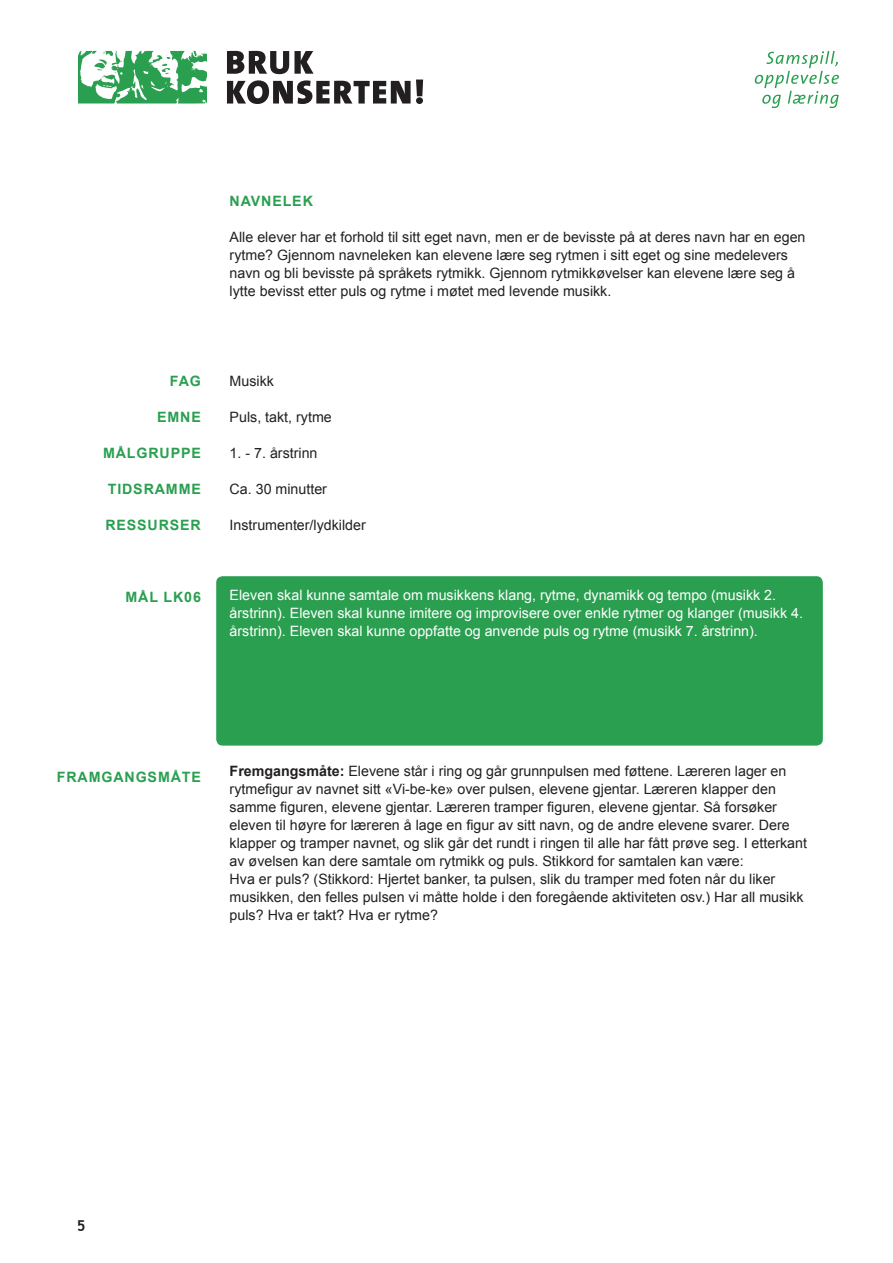
<style>
.page{position:relative;width:893px;height:1263px;background:#fff}
.page>*{position:absolute;margin:0;border:0;box-sizing:border-box;transform-origin:0 0}
.t1{font:700 15px "Trebuchet MS";color:#231f20}
.t2{font:14.25px/18px "Arial";color:#231f20}
.t3{font:14.25px/18px "Arial";color:#fff}
.t4{font:700 14.25px "Arial";letter-spacing:.06em;color:#2a9f50}
.s1{font-weight:700}
</style>
<div class="page">
<svg style="left:78px;top:50px;width:345px;height:54px"></svg>
<svg style="left:755px;top:51px;width:84px;height:57px"></svg>
<div style="left:216px;top:576px;width:607px;height:170px;background:#2a9f50;border-radius:6px"></div>
<p class="t4" style="left:230px;top:191px;width:43px">Navnelek</p>
<p class="t2" style="left:230px;top:228px;width:577px">Alle elever har et forhold til sitt eget navn, men er de bevisste på at deres navn har en egen rytme? Gjennom navneleken kan elevene lære seg rytmen i sitt eget og sine medelevers navn og bli bevisste på språkets rytmikk. Gjennom rytmikkøvelser kan elevene lære seg å lytte bevisst etter puls og rytme i møtet med levende musikk.</p>
<p class="t4" style="left:170px;top:371px;width:31px">FAG</p>
<p class="t4" style="left:157px;top:407px;width:45px">EMNE</p>
<p class="t4" style="left:103px;top:443px;width:12px">Mål</p>
<p class="t4" style="left:136px;top:443px;width:34px">gruppe</p>
<p class="t4" style="left:108px;top:479px;width:95px">TIDSRAMM E</p>
<p class="t4" style="left:105px;top:515px;width:96px">RESSURSER</p>
<p class="t4" style="left:126px;top:587px;width:77px">MÅL LK06</p>
<p class="t2" style="left:230px;top:372px;width:46px">Musikk</p>
<p class="t2" style="left:230px;top:408px;width:104px">Puls, takt, rytme</p>
<p class="t2" style="left:230px;top:444px;width:89px">1. - 7. årstrinn</p>
<p class="t2" style="left:230px;top:480px;width:99px">Ca. 30 minutter</p>
<p class="t2" style="left:230px;top:516px;width:138px">Instrumenter/lydkilder</p>
<p class="t3" style="left:230px;top:586px;width:575px">Eleven skal kunne samtale om musikkens klang, rytme, dynamikk og tempo (musikk 2. årstrinn). Eleven skal kunne imitere og improvisere over enkle rytmer og klanger (musikk 4. årstrinn). Eleven skal kunne oppfatte og anvende puls og rytme (musikk 7. årstrinn).</p>
<p class="t4" style="left:57px;top:767px;width:146px">FRAMGANGSMÅTE</p>
<p class="t2" style="left:230px;top:762px;width:579px"><span class="s1">Fremgangsmåte:</span> Elevene står i ring og går grunnpulsen med føttene. Læreren lager en rytmefigur av navnet sitt «Vi-be-ke» over pulsen, elevene gjentar. Læreren klapper den samme figuren, elevene gjentar. Læreren tramper figuren, elevene gjentar. Så forsøker eleven til høyre for læreren å lage en figur av sitt navn, og de andre elevene svarer. Dere klapper og tramper navnet, og slik går det rundt i ringen til alle har fått prøve seg. I etterkant av øvelsen kan dere samtale om rytmikk og puls. Stikkord for samtalen kan være:<br>Hva er puls? (Stikkord: Hjertet banker, ta pulsen, slik du tramper med foten når du liker musikken, den felles pulsen vi måtte holde i den foregående aktiviteten osv.) Har all musikk puls? Hva er takt? Hva er rytme?</p>
<p class="t1" style="left:77px;top:1216px;width:10px">5</p>
</div>
